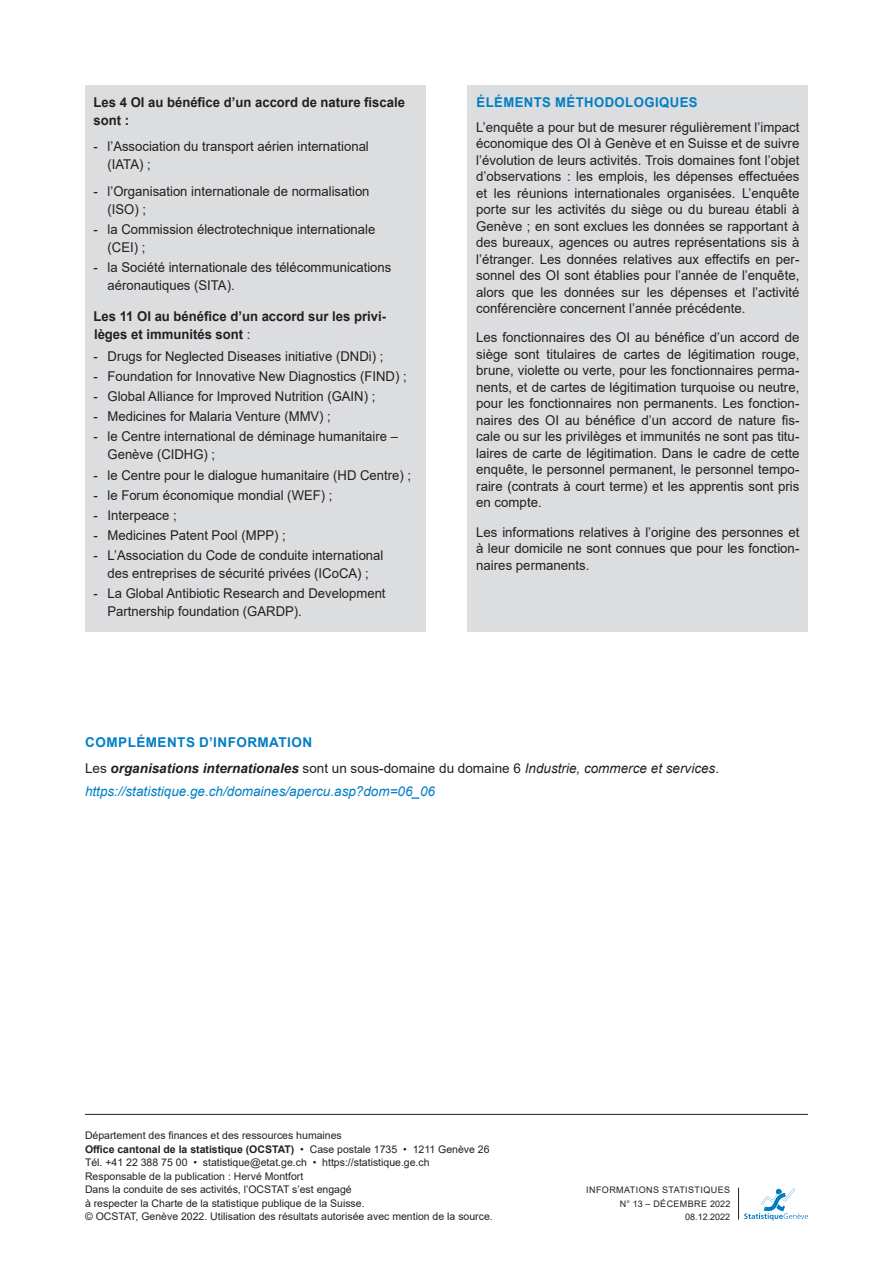
<style>
.page{position:relative;width:893px;height:1263px;background:#fff}
.page>*{position:absolute;margin:0;border:0;box-sizing:border-box;transform-origin:0 0}
.texte_-_texte_couran{font:13.5px/16.5px "Arial";color:#231f20}
.texte_-_texte_couran-2{font:700 13.5px/18px "Arial";color:#231f20}
.texte_-_titre_3{font:13.5px "Arial";color:#231f20}
.texte_-_titre_3-2{font:italic 13.5px "Arial";color:#007ec5}
.texte_-_titre_3-3{font:700 13.5px "Arial";letter-spacing:.035em;color:#007ec5}
.texte_-_texte_couran-3{font:700 13.5px "Arial";letter-spacing:.035em;color:#007ec5}
.t1{font:10.5px/13.5px "Arial";color:#231f20}
.t2{font:9px/13.5px "Arial";letter-spacing:.045em;color:#231f20;text-align:right}
.s1{font-weight:400}
.s2{font-weight:700;font-style:italic}
.s3{font-style:italic}
.s4{font-weight:700}
</style>
<div class="page">
<hr style="left:85px;top:1114px;width:723px;height:1px;background:#231f20">
<svg style="left:744px;top:1188px;width:64px;height:32px"></svg>
<hr style="left:738px;top:1188px;width:1px;height:31px;background:#231f20">
<div style="left:468px;top:85px;width:340px;height:546px;background:#dcdddf"></div>
<div style="left:85px;top:85px;width:340px;height:546px;background:#dcdddf"></div>
<p class="texte_-_texte_couran-2" style="left:94px;top:93px;width:313px">Les 4 OI au bénéfice d’un accord de nature fiscale sont :</p>
<p class="texte_-_texte_couran" style="left:108px;top:137px;width:263px;line-height:18px;text-indent:-14px">- l’Association du transport aérien international (IATA) ;</p>
<p class="texte_-_texte_couran" style="left:108px;top:182px;width:264px;line-height:18px;text-indent:-14px">- l’Organisation internationale de normalisation (ISO) ;</p>
<p class="texte_-_texte_couran" style="left:108px;top:220px;width:269px;line-height:18px;text-indent:-14px">- la Commission électrotechnique internationale (CEI) ;</p>
<p class="texte_-_texte_couran" style="left:108px;top:258px;width:285px;line-height:18px;text-indent:-14px">- la Société internationale des télécommunications aéronautiques (SITA).</p>
<p class="texte_-_texte_couran-2" style="left:94px;top:307px;width:294px">Les 11 OI au bénéfice d’un accord sur les privi&shy;lèges et immunités sont <span class="s1">:</span></p>
<p class="texte_-_texte_couran" style="left:94px;top:348px;width:291px">- Drugs for Neglected Diseases initiative (DNDi) ;</p>
<p class="texte_-_texte_couran" style="left:94px;top:368px;width:315px">- Foundation for Innovative New Diagnostics (FIND) ;</p>
<p class="texte_-_texte_couran" style="left:94px;top:388px;width:283px">- Global Alliance for Improved Nutrition (GAIN) ;</p>
<p class="texte_-_texte_couran" style="left:94px;top:408px;width:239px">- Medicines for Malaria Venture (MMV) ;</p>
<p class="texte_-_texte_couran" style="left:108px;top:428px;width:292px;line-height:18px;text-indent:-14px">- le Centre international de déminage humanitaire –<br>Genève (CIDHG) ;</p>
<p class="texte_-_texte_couran" style="left:94px;top:466px;width:319px">- le Centre pour le dialogue humanitaire (HD Centre) ;</p>
<p class="texte_-_texte_couran" style="left:94px;top:487px;width:240px">- le Forum économique mondial (WEF) ;</p>
<p class="texte_-_texte_couran" style="left:94px;top:507px;width:85px">- Interpeace ;</p>
<p class="texte_-_texte_couran" style="left:94px;top:527px;width:194px">- Medicines Patent Pool (MPP) ;</p>
<p class="texte_-_texte_couran" style="left:94px;top:546px;width:291px;line-height:18px;text-align:center">- L’Association du Code de conduite international des entreprises de sécurité privées (ICoCA) ;</p>
<p class="texte_-_texte_couran" style="left:108px;top:584px;width:280px;line-height:18px;text-indent:-14px">- La Global Antibiotic Research and Development<br>Partnership foundation (GARDP).</p>
<p class="texte_-_texte_couran-3" style="left:476px;top:92px;width:223px">ÉLÉMENTS MÉTHODOLOGIQUES</p>
<p class="texte_-_texte_couran" style="left:476px;top:118px;width:325px;text-align:justify">L’enquête a pour but de mesurer régulièrement l’impact économique des OI à Genève et en Suisse et de suivre l’évolution de leurs activités. Trois domaines font l’objet d’observations : les emplois, les dépenses effectuées et les réunions internationales organisées. L’enquête porte sur les activités du siège ou du bureau établi à Genève ; en sont exclues les données se rapportant à des bureaux, agences ou autres représentations sis à l’étranger. Les données relatives aux effectifs en per&shy;sonnel des OI sont établies pour l’année de l’enquête, alors que les données sur les dépenses et l’activité conférencière concernent l’année précédente.</p>
<p class="texte_-_texte_couran" style="left:476px;top:329px;width:325px;text-align:justify">Les fonctionnaires des OI au bénéfice d’un accord de siège sont titulaires de cartes de légitimation rouge, brune, violette ou verte, pour les fonctionnaires perma&shy;nents, et de cartes de légitimation turquoise ou neutre, pour les fonctionnaires non permanents. Les fonction&shy;naires des OI au bénéfice d’un accord de nature fis&shy;cale ou sur les privilèges et immunités ne sont pas titu&shy;laires de carte de légitimation. Dans le cadre de cette enquête, le personnel permanent, le personnel tempo&shy;raire (contrats à court terme) et les apprentis sont pris en compte.</p>
<p class="texte_-_texte_couran" style="left:476px;top:524px;width:325px;text-align:justify">Les informations relatives à l’origine des personnes et à leur domicile ne sont connues que pour les fonction&shy;naires permanents.</p>
<p class="texte_-_titre_3-3" style="left:85px;top:733px;width:228px">COMPLÉMENTS D’INFORMATION</p>
<p class="texte_-_titre_3" style="left:85px;top:759px;width:636px">Les <span class="s2">organisations internationales</span> sont un sous-domaine du domaine 6 <span class="s3">Industrie, commerce et services</span>.</p>
<p class="texte_-_titre_3-2" style="left:85px;top:782px;width:352px">https://statistique.ge.ch/domaines/apercu.asp?dom=06_06</p>
<p class="t1" style="left:85px;top:1129px;width:409px">Département des finances et des ressources humaines<br><span class="s4">Office cantonal de la statistique (OCSTAT)</span> • Case postale 1735 • 1211 Genève 26<br>Tél. +41 22 388 75 00 • statistique@etat.ge.ch • https://statistique.ge.ch Responsable de la publication : Hervé Montfort<br>Dans la conduite de ses activités, l’OCSTAT s’est engagé<br>à respecter la Charte de la statistique publique de la Suisse.<br>© OCSTAT, Genève 2022. Utilisation des résultats autorisée avec mention de la source.</p>
<p class="t2" style="left:586px;top:1183px;width:146px">INFORMATIONS STATISTIQUES<br>N° 13 – DÉCEMBRE 2022<br>08.12.2022</p>
</div>
